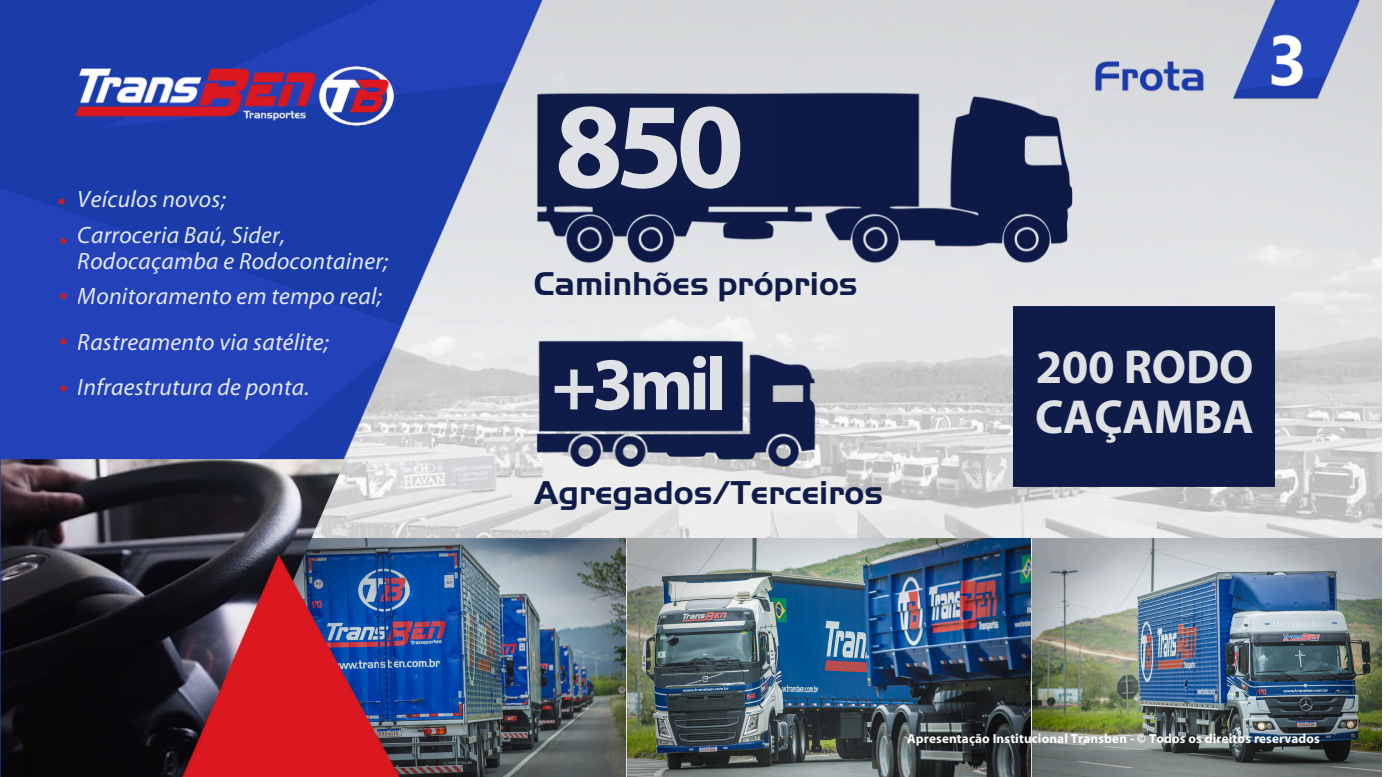
<style>
.page{position:relative;width:1384px;height:777px;background:#fff}
.page>*{position:absolute;margin:0;border:0;box-sizing:border-box;transform-origin:0 0}
.t1{font:700 122.4px "Myriad";color:#dfe1e4}
.t2{font:700 75px "Myriad";color:#dfe1e4}
.t3{font:700 48px/49.5px "Myriad";letter-spacing:-.005em;color:#dfe1e4}
.t4{font:700 34.2px "Handel Gothic EF";color:#0f1c4a}
.t5{font:italic 23.7px/35.4px "Myriad";letter-spacing:.01em;color:#fff}
.t6{font:700 13.2px "Myriad";letter-spacing:.01em;color:#fff}
</style>
<div class="page">
<img style="left:557px;top:0;width:824px;height:775px">
<img style="left:557px;top:538px;width:473px;height:238px">
<img style="left:0;top:0;width:557px;height:776px">
<div style="left:1014px;top:306px;width:261px;height:180px;background:#0f1c4a"></div>
<img style="left:1033px;top:538px;width:348px;height:238px">
<img style="left:1px;top:459px;width:345px;height:317px">
<img style="left:167px;top:540px;width:248px;height:236px">
<img style="left:522px;top:326px;width:389px;height:148px">
<img style="left:522px;top:47px;width:695px;height:220px">
<img style="left:1219px;top:0;width:155px;height:113px">
<div style="left:543px;top:97px;width:233px;height:99px;background:#0f1c4a"></div>
<div style="left:543px;top:349px;width:192px;height:78px;background:#0f1c4a"></div>
<img style="left:68px;top:60px;width:246px;height:68px">
<img style="left:314px;top:60px;width:85px;height:72px">
<svg style="left:59px;top:198px;width:6px;height:6px"></svg>
<svg style="left:60px;top:293px;width:6px;height:6px"></svg>
<svg style="left:60px;top:338px;width:6px;height:6px"></svg>
<svg style="left:60px;top:385px;width:6px;height:6px"></svg>
<svg style="left:60px;top:238px;width:6px;height:6px"></svg>
<p class="t5" style="left:78px;top:182px;width:209px">Veículos novos;<br>Carroceria Baú, Sider,</p>
<p class="t5" style="left:78px;top:244px;width:312px">Rodocaçamba e Rodocontainer;<br>Monitoramento em tempo real;</p>
<p class="t5" style="left:78px;top:320px;width:252px;line-height:45.3px">Rastreamento via satélite;<br>Infraestrutura de ponta.</p>
<p class="t1" style="left:555px;top:83px;width:191px">850</p>
<p class="t4" style="left:534px;top:264px;width:325px">Caminhões próprios</p>
<h5 class="t2" style="left:552px;top:345px;width:176px">+3mil</h5>
<p class="t4" style="left:534px;top:472px;width:351px">Agregados/Terceiros</p>
<p class="t3" style="left:1035px;top:344px;width:220px">200 RODO<br>CAÇAMBA</p>
<p class="t6" style="left:907px;top:731px;width:414px">Apresentação Institucional Transben - © Todos os direitos reservados</p>
</div>
